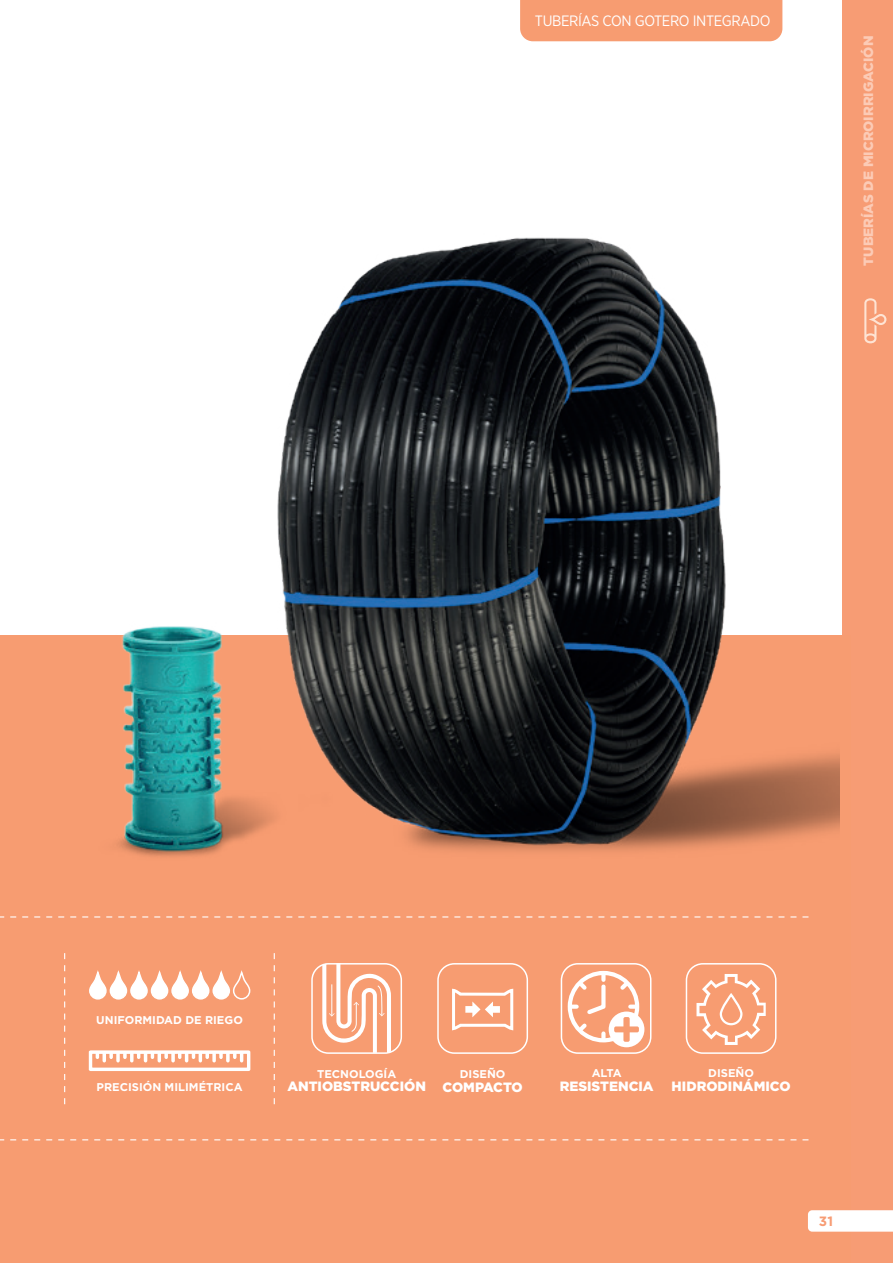
<style>
.page{position:relative;width:893px;height:1263px;background:#fff}
.page>*{position:absolute;margin:0;border:0;box-sizing:border-box;transform-origin:0 0}
.t1{font:15px "Gotham Narrow";letter-spacing:-.025em;color:#fff}
.t2{font:900 13.5px "Gotham";color:#fff}
.t3{font:900 13.5px "Gotham";color:#fccbb6}
.t4{font:900 13.5px "Gotham";letter-spacing:-.02em;color:#fff}
.t5{font:700 13.5px "Gotham";color:#f79c74}
.t6{font:700 11.25px "Gotham";color:#fff}
</style>
<div class="page">
<div style="left:842px;top:0;width:51px;height:1263px;background:#f79c74"></div>
<div style="left:0;top:635px;width:850px;height:628px;background:#f79c71"></div>
<svg style="left:864px;top:298px;width:22px;height:45px"></svg>
<svg style="left:839px;top:1210px;width:54px;height:21px"></svg>
<svg style="left:0;top:1139px;width:64px;height:1px"></svg>
<svg style="left:0;top:916px;width:64px;height:1px"></svg>
<div style="left:520px;top:0;width:262px;height:41px;background:#f79c71"></div>
<img style="left:64px;top:237px;width:775px;height:995px">
<div style="left:561px;top:963px;width:90px;height:91px;border:2px solid #fff;border-radius:16px"></div>
<svg style="left:568px;top:971px;width:76px;height:76px"></svg>
<svg style="left:696px;top:974px;width:70px;height:71px"></svg>
<div style="left:720px;top:993px;width:22px;height:32px;border:2px solid #fff;border-radius:10px"></div>
<div style="left:311px;top:963px;width:91px;height:91px;border:2px solid #fff;border-radius:16px"></div>
<svg style="left:322px;top:963px;width:69px;height:90px"></svg>
<h1 class="t1" style="left:535px;top:11px;width:237px">TUBERÍAS CON GOTERO INTEGRADO</h1>
<p class="t3" style="left:859px;top:266px;width:231px;rotate:-90deg">TUBERÍAS DE MICROIRRIGACIÓN</p>
<p class="t6" style="left:96px;top:1012px;width:148px">UNIFORMIDAD DE RIEGO</p>
<p class="t6" style="left:317px;top:1066px;width:81px">TECNOLOGÍA</p>
<p class="t2" style="left:287px;top:1077px;width:140px">ANTIOBSTRUCCIÓN</p>
<p class="t6" style="left:460px;top:1067px;width:47px">DISEÑO</p>
<p class="t6" style="left:97px;top:1080px;width:148px">PRECISIÓN MILIMÉTRICA</p>
<p class="t4" style="left:442px;top:1077px;width:82px">COMPACTO</p>
<p class="t6" style="left:592px;top:1066px;width:31px">ALTA</p>
<p class="t2" style="left:560px;top:1077px;width:95px">RESISTENCIA</p>
<p class="t6" style="left:708px;top:1066px;width:47px">DISEÑO</p>
<p class="t2" style="left:672px;top:1077px;width:120px">HIDRODINÁMICO</p>
<p class="t5" style="left:819px;top:1212px;width:16px">31</p>
</div>
